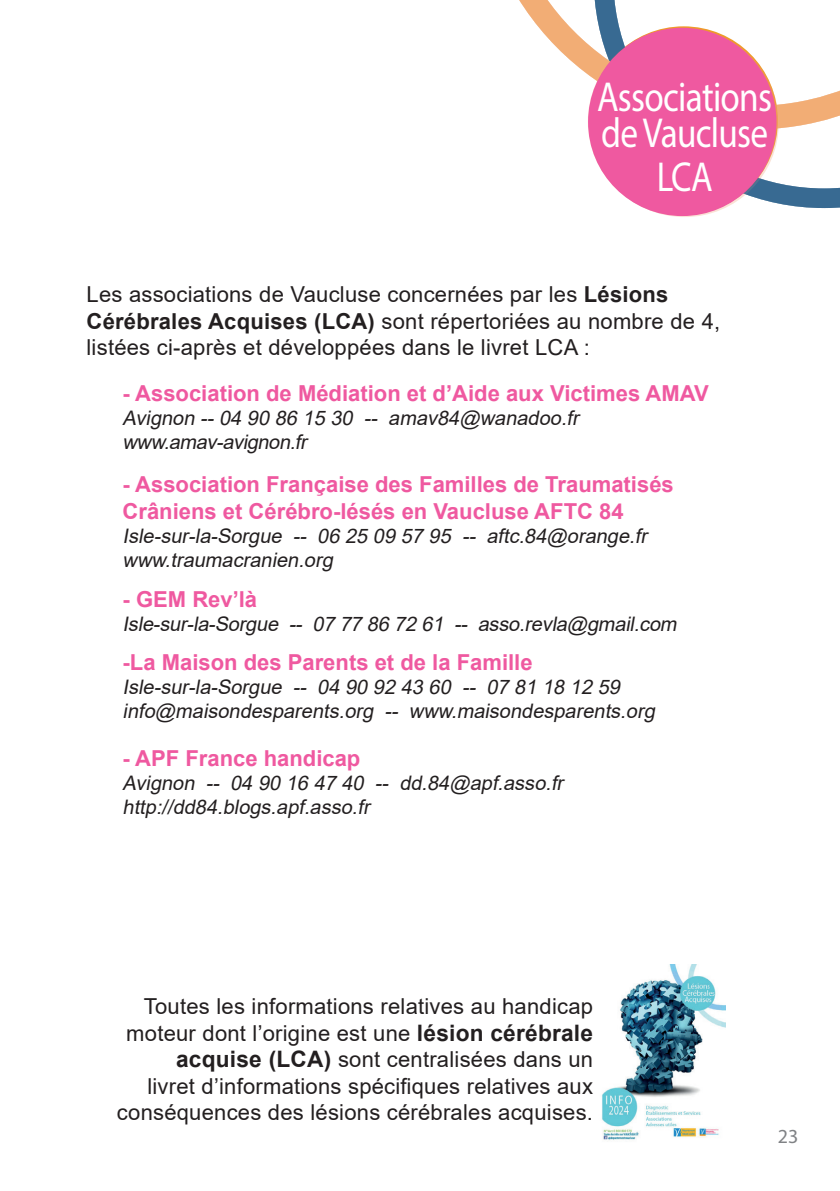
<style>
.page{position:relative;width:840px;height:1191px;background:#fff}
.page>*{position:absolute;margin:0;border:0;box-sizing:border-box;transform-origin:0 0}
.t1{font:42px/35.8px "Myriad Pro";letter-spacing:-.02em;color:#fff;scale:.84 1}
.t2{font:22px/26.4px "Arial";letter-spacing:.01em;color:#231f20;text-align:right}
.t3{font:700 22px/26.4px "Arial";color:#ef59a0}
.t4{font:italic 20px/24px "Arial";color:#231f20}
.t5{font:20px "Myriad Pro";color:#808285}
.s1{font-weight:700}
.s2{font-weight:700;font-size:22.6px}
</style>
<div class="page">
<img style="left:602px;top:964px;width:123px;height:176px">
<svg style="left:644px;top:141px;width:195px;height:69px"></svg>
<svg style="left:519px;top:0;width:320px;height:141px"></svg>
<div style="left:587px;top:28px;width:189px;height:188px;background:#ef59a0;border-radius:50%"></div>
<h1 class="t1" style="left:597px;top:78px;width:209px">Associations de Vaucluse</h1>
<h1 class="t1" style="left:656px;top:158px;width:68px">LCA</h1>
<p class="t2" style="left:86px;top:281px;width:635px;text-align:left">Les associations de Vaucluse concernées par les <span class="s1">Lésions<br>Cérébrales Acquises (LCA)</span> sont répertoriées au nombre de 4, listées ci-après et développées dans le livret LCA :</p>
<p class="t3" style="left:122px;top:380px;width:587px">- Association de Médiation et d’Aide aux Victimes AMAV</p>
<p class="t4" style="left:122px;top:405px;width:462px">Avignon --04 90 86 15 30 -- amav84@wanadoo.fr www.amav-avignon.fr</p>
<p class="t3" style="left:122px;top:471px;width:552px">- Association Française des Familles de Traumatisés<br>Crâniens et Cérébro-lésés en Vaucluse AFTC 84</p>
<p class="t4" style="left:122px;top:523px;width:530px">Isle-sur-la-Sorgue -- 06 25 09 57 95 -- aftc.84@orange.fr www.traumacranien.org</p>
<p class="t3" style="left:122px;top:587px;width:136px">- GEM Rev’là</p>
<p class="t4" style="left:122px;top:612px;width:560px">Isle-sur-la-Sorgue -- 07 77 86 72 61 -- asso.revla@gmail.com</p>
<p class="t3" style="left:122px;top:649px;width:411px">-La Maison des Parents et de la Famille</p>
<p class="t4" style="left:122px;top:674px;width:538px">Isle-sur-la-Sorgue -- 04 90 92 43 60 -- 07 81 18 12 59 info@maisondesparents.org -- www.maisondesparents.org</p>
<p class="t3" style="left:122px;top:745px;width:239px">- APF France handicap</p>
<p class="t4" style="left:122px;top:770px;width:446px">Avignon -- 04 90 16 47 40 -- dd.84@apf.asso.fr http://dd84.blogs.apf.asso.fr</p>
<p class="t2" style="left:117px;top:993px;width:477px">Toutes les informations relatives au handicap moteur dont l’origine est une <span class="s2">lésion cérébrale acquise (LCA)</span> sont centralisées dans un<br>livret d’informations spécifiques relatives aux conséquences des lésions cérébrales acquises.</p>
<p class="t5" style="left:777px;top:1124px;width:22px">23</p>
</div>
